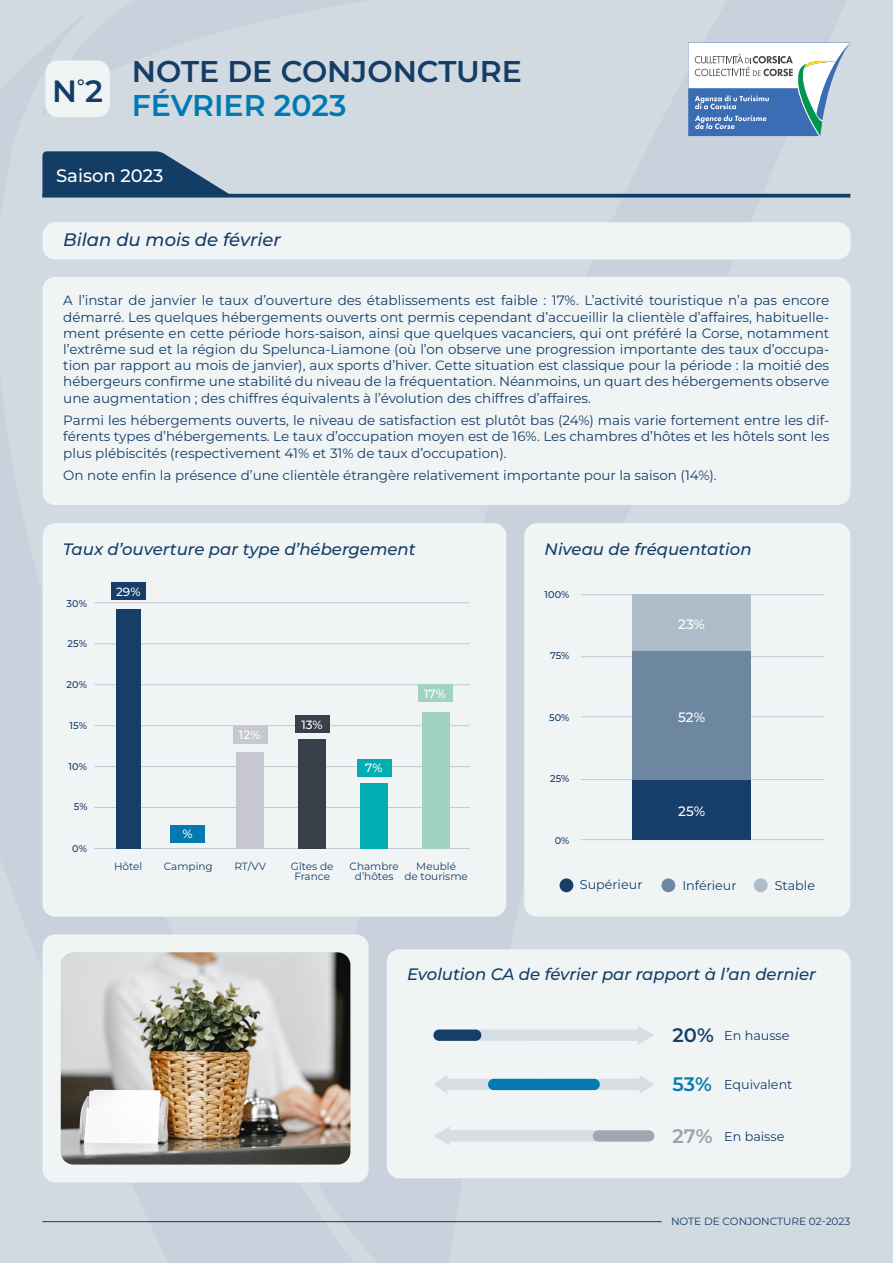
<style>
.page{position:relative;width:893px;height:1263px;background:#d1d9e1}
.page>*{position:absolute;margin:0;border:0;box-sizing:border-box;transform-origin:0 0}
.t1{font:600 30.75px "Montserrat";color:#153d67}
.t2{font:600 30px "Montserrat";color:#153e67}
.t3{font:600 30px "Montserrat";color:#007ab2}
.t4{font:600 19.5px "Montserrat";color:#9b9fa7}
.t5{font:600 19.5px "Montserrat";color:#173e68}
.t6{font:italic 500 18px "Montserrat";color:#153e67}
.t7{font:500 18px "Montserrat";color:#fff}
.t8{font:italic 500 16.5px "Montserrat";color:#153e67}
.t9{font:13.5px/16.2px "Montserrat";color:#153d67;text-align:justify}
.t10{font:500 13.5px "Montserrat";color:#fff}
.t11{font:12.75px "Montserrat";color:#153e67}
.t12{font:500 12px "Montserrat";color:#fff}
.t13{font:10.5px/10.5px "Montserrat";color:#153e67;text-align:center}
.t14{font:10.5px "Montserrat";color:#153d64}
.t15{font:500 9.75px "Montserrat";color:#173e68}
.s1{font-weight:600;font-size:19.5px;color:#057ab0}
</style>
<div class="page">
<svg style="left:688px;top:43px;width:162px;height:93px;background:#a3bbd3"></svg>
<svg style="left:42px;top:194px;width:808px;height:4px;background:#294f74"></svg>
<div style="left:43px;top:523px;width:463px;height:394px;background:#f0f4f5;border-radius:13px"></div>
<div style="left:387px;top:949px;width:463px;height:229px;background:#f0f4f5;border-radius:13px"></div>
<div style="left:43px;top:934px;width:326px;height:248px;background:#f0f4f5;border-radius:13px"></div>
<div style="left:524px;top:523px;width:326px;height:394px;background:#f0f4f5;border-radius:13px"></div>
<hr style="left:582px;top:779px;width:241px;height:1px;background:#c7c7d1">
<hr style="left:582px;top:767px;width:241px;height:1px;background:#c7c7d1">
<hr style="left:582px;top:716px;width:241px;height:1px;background:#c7c7d1">
<hr style="left:582px;top:705px;width:241px;height:1px;background:#c7c7d1">
<hr style="left:582px;top:656px;width:241px;height:1px;background:#c7c7d1">
<hr style="left:582px;top:645px;width:241px;height:1px;background:#c7c7d1">
<hr style="left:582px;top:594px;width:241px;height:1px;background:#c7c7d1">
<hr style="left:582px;top:583px;width:241px;height:1px;background:#c7c7d1">
<hr style="left:95px;top:848px;width:375px;height:1px;background:#c7c7d1">
<hr style="left:95px;top:807px;width:375px;height:1px;background:#c7c7d1">
<hr style="left:95px;top:766px;width:375px;height:1px;background:#c7c7d1">
<hr style="left:95px;top:725px;width:375px;height:1px;background:#c7c7d1">
<hr style="left:95px;top:684px;width:375px;height:1px;background:#c7c7d1">
<hr style="left:95px;top:643px;width:375px;height:1px;background:#c7c7d1">
<hr style="left:95px;top:602px;width:375px;height:1px;background:#c7c7d1">
<hr style="left:95px;top:576px;width:375px;height:1px;background:#c7c7d1">
<hr style="left:582px;top:839px;width:241px;height:1px;background:#c7c7d1">
<hr style="left:582px;top:828px;width:241px;height:1px;background:#c7c7d1">
<div style="left:116px;top:609px;width:24px;height:240px;background:#173d69"></div>
<div style="left:236px;top:752px;width:28px;height:96px;background:#c7c7d1"></div>
<div style="left:298px;top:740px;width:28px;height:109px;background:#38404a"></div>
<div style="left:360px;top:783px;width:28px;height:66px;background:#02adb2"></div>
<div style="left:422px;top:712px;width:28px;height:137px;background:#a0d3c2"></div>
<div style="left:111px;top:582px;width:35px;height:18px;background:#173d69"></div>
<div style="left:233px;top:726px;width:34px;height:18px;background:#c7c7d1"></div>
<div style="left:295px;top:715px;width:34px;height:18px;background:#38404a"></div>
<div style="left:357px;top:759px;width:34px;height:17px;background:#02adb2"></div>
<div style="left:418px;top:685px;width:34px;height:17px;background:#a0d3c2"></div>
<div style="left:170px;top:825px;width:35px;height:17px;background:#057ab0"></div>
<div style="left:43px;top:277px;width:807px;height:228px;background:#f0f4f5;border-radius:13px"></div>
<div style="left:560px;top:878px;width:13px;height:14px;background:#173d69;border-radius:50%"></div>
<div style="left:661px;top:878px;width:14px;height:14px;background:#6d86a1;border-radius:50%"></div>
<div style="left:754px;top:878px;width:14px;height:14px;background:#afbdcb;border-radius:50%"></div>
<div style="left:633px;top:779px;width:118px;height:61px;background:#173d69"></div>
<div style="left:633px;top:594px;width:118px;height:57px;background:#aebcca"></div>
<div style="left:633px;top:651px;width:118px;height:128px;background:#6e87a1"></div>
<div style="left:43px;top:222px;width:807px;height:38px;background:#f0f4f5;border-radius:13px"></div>
<svg style="left:434px;top:1075px;width:220px;height:19px"></svg>
<svg style="left:434px;top:1127px;width:220px;height:18px"></svg>
<svg style="left:478px;top:1026px;width:176px;height:19px"></svg>
<div style="left:433px;top:1029px;width:48px;height:12px;background:#173e68;border-radius:6px"></div>
<div style="left:593px;top:1130px;width:61px;height:11px;background:#9ea6ae;border-radius:6px"></div>
<img style="left:61px;top:952px;width:289px;height:212px">
<div style="left:488px;top:1079px;width:112px;height:11px;background:#057ab0;border-radius:6px"></div>
<svg style="left:42px;top:1221px;width:619px;height:1px"></svg>
<div style="left:45px;top:60px;width:65px;height:57px;background:#f0f4f5;border-radius:13px"></div>
<h1 class="t1" style="left:52px;top:71px;width:52px">N<sup>°</sup>2</h1>
<h2 class="t2" style="left:132px;top:51px;width:392px">NOTE DE CONJONCTURE</h2>
<h2 class="t3" style="left:132px;top:85px;width:216px">FÉVRIER 2023</h2>
<h3 class="t7" style="left:56px;top:164px;width:109px">Saison 2023</h3>
<h3 class="t6" style="left:63px;top:228px;width:219px">Bilan du mois de février</h3>
<p class="t9" style="left:63px;top:292px;width:767px">A l’instar de janvier le taux d’ouverture des établissements est faible : 17%. L’activité touristique n’a pas encore démarré. Les quelques hébergements ouverts ont permis cependant d’accueillir la clientèle d’affaires, habituelle&shy;ment présente en cette période hors-saison, ainsi que quelques vacanciers, qui ont préféré la Corse, notamment l’extrême sud et la région du Spelunca-Liamone (où l’on observe une progression importante des taux d’occupa&shy;tion par rapport au mois de janvier), aux sports d’hiver. Cette situation est classique pour la période : la moitié des hébergeurs confirme une stabilité du niveau de la fréquentation. Néanmoins, un quart des hébergements observe une augmentation ; des chiffres équivalents à l’évolution des chiffres d’affaires.</p>
<p class="t9" style="left:63px;top:412px;width:767px">Parmi les hébergements ouverts, le niveau de satisfaction est plutôt bas (24%) mais varie fortement entre les dif&shy;férents types d’hébergements. Le taux d’occupation moyen est de 16%. Les chambres d’hôtes et les hôtels sont les plus plébiscités (respectivement 41% et 31% de taux d’occupation).</p>
<p class="t9" style="left:63px;top:467px;width:655px">On note enfin la présence d’une clientèle étrangère relativement importante pour la saison (14%).</p>
<p class="t8" style="left:63px;top:538px;width:354px">Taux d’ouverture par type d’hébergement</p>
<p class="t15" style="left:67px;top:597px;width:22px">30%</p>
<p class="t15" style="left:68px;top:637px;width:21px">25%</p>
<p class="t15" style="left:67px;top:678px;width:22px">20%</p>
<p class="t15" style="left:70px;top:719px;width:19px">15%</p>
<p class="t15" style="left:69px;top:760px;width:20px">10%</p>
<p class="t15" style="left:74px;top:800px;width:15px">5%</p>
<p class="t15" style="left:72px;top:842px;width:16px">0%</p>
<p class="t12" style="left:116px;top:583px;width:26px">29%</p>
<p class="t12" style="left:182px;top:826px;width:12px">%</p>
<p class="t12" style="left:239px;top:727px;width:23px">12%</p>
<p class="t12" style="left:301px;top:716px;width:23px">13%</p>
<p class="t12" style="left:365px;top:760px;width:19px">7%</p>
<p class="t12" style="left:424px;top:686px;width:23px">17%</p>
<p class="t13" style="left:114px;top:860px;width:30px">Hôtel</p>
<p class="t13" style="left:164px;top:860px;width:51px">Camping</p>
<p class="t13" style="left:234px;top:860px;width:33px">RT/VV</p>
<p class="t13" style="left:291px;top:860px;width:44px">Gîtes de<br>France</p>
<p class="t13" style="left:349px;top:860px;width:51px">Chambre d’hôtes</p>
<p class="t13" style="left:404px;top:860px;width:65px">Meublé<br>de tourisme</p>
<p class="t8" style="left:545px;top:538px;width:208px">Niveau de fréquentation</p>
<p class="t15" style="left:545px;top:588px;width:26px">100%</p>
<p class="t15" style="left:550px;top:649px;width:21px">75%</p>
<p class="t15" style="left:549px;top:711px;width:22px">50%</p>
<p class="t10" style="left:678px;top:615px;width:28px">23%</p>
<p class="t10" style="left:678px;top:708px;width:29px">52%</p>
<p class="t15" style="left:550px;top:772px;width:21px">25%</p>
<p class="t15" style="left:555px;top:834px;width:16px">0%</p>
<p class="t10" style="left:678px;top:802px;width:28px">25%</p>
<p class="t11" style="left:580px;top:876px;width:64px">Supérieur</p>
<p class="t11" style="left:682px;top:877px;width:56px">Inférieur</p>
<p class="t11" style="left:775px;top:877px;width:42px">Stable</p>
<p class="t8" style="left:407px;top:963px;width:411px">Evolution CA de février par rapport à l’an dernier</p>
<h3 class="t5" style="left:673px;top:1022px;width:43px">20%</h3>
<p class="t11" style="left:724px;top:1027px;width:67px">En hausse</p>
<p class="t11" style="left:673px;top:1076px;width:121px"><span class="s1">53%</span> Equivalent</p>
<p class="t11" style="left:724px;top:1128px;width:62px">En baisse</p>
<h3 class="t4" style="left:673px;top:1123px;width:41px">27%</h3>
<p class="t14" style="left:671px;top:1214px;width:181px">NOTE DE CONJONCTURE 02-2023</p>
</div>
